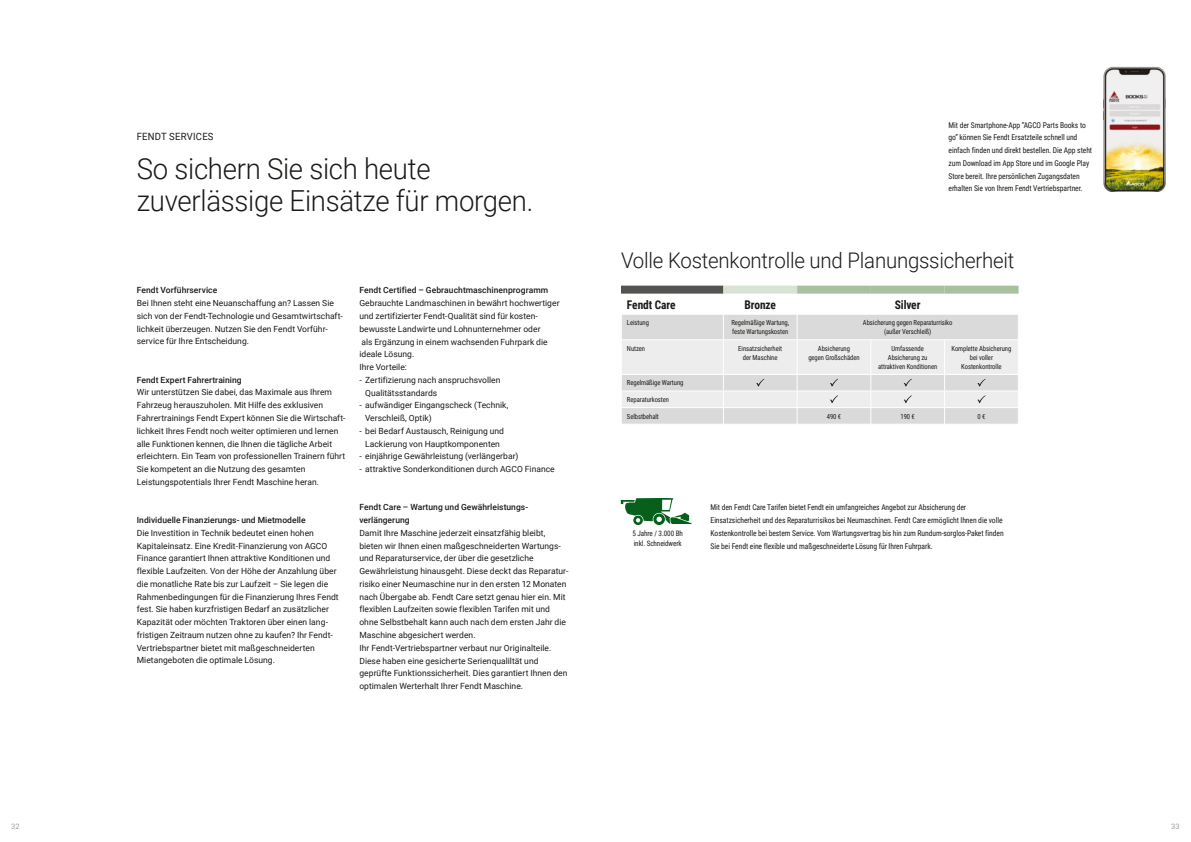
<style>
.page{position:relative;width:1191px;height:842px;background:#fff}
.page>*{position:absolute;margin:0;border:0;box-sizing:border-box;transform-origin:0 0}
.t1{font:300 29px/32px "Roboto";letter-spacing:-.01em;color:#1a1a18;scale:.95 1}
.t2{font:300 21.5px "Roboto";letter-spacing:-.01em;color:#1a1a18;scale:.95 1}
.t3{font:700 12px "Roboto Condensed";letter-spacing:-.01em;color:#1a1a18;scale:.95 1}
.t4{font:10px "Roboto";letter-spacing:.025em;color:#1a1a18;scale:.95 1}
.t5{font:8.5px/12.8px "Roboto";letter-spacing:.005em;color:#1a1a18}
.t6{font:500 8.5px/12.8px "Roboto";letter-spacing:.005em;color:#1a1a18}
.t7{font:8px/12.8px "Roboto Condensed";letter-spacing:-.01em;color:#1a1a18;scale:.95 1}
.t8{font:7.5px/10.5px "Roboto Condensed";letter-spacing:-.01em;color:#1a1a18;scale:.95 1}
.t9{font:7.5px "Roboto";color:#9f9f9e}
.t10{font:7px/9px "Roboto Condensed";letter-spacing:-.01em;color:#1a1a18;text-align:center;scale:.95 1}
</style>
<div class="page">
<img style="left:1104px;top:66px;width:61px;height:125px">
<svg style="left:620px;top:498px;width:72px;height:27px"></svg>
<div style="left:621px;top:286px;width:102px;height:8px;background:#535352"></div>
<div style="left:723px;top:286px;width:74px;height:8px;background:#d9e3d5"></div>
<div style="left:797px;top:286px;width:74px;height:8px;background:#a9c0a0"></div>
<div style="left:871px;top:286px;width:73px;height:8px;background:#a9c0a0"></div>
<div style="left:944px;top:286px;width:74px;height:8px;background:#a9c0a0"></div>
<svg style="left:621px;top:290px;width:398px;height:134px"></svg>
<p class="t9" style="left:11px;top:821px;width:10px">32</p>
<p class="t4" style="left:137px;top:130px;width:82px">FENDT SERVICES</p>
<h1 class="t1" style="left:137px;top:151px;width:419px">So sichern Sie sich heute zuverlässige Einsätze für morgen.</h1>
<p class="t6" style="left:137px;top:284px;width:82px">Fendt Vorführservice</p>
<p class="t5" style="left:137px;top:296px;width:205px">Bei Ihnen steht eine Neuanschaffung an? Lassen Sie sich von der Fendt-Technologie und Gesamtwirtschaft lichkeit überzeugen. Nutzen Sie den Fendt Vorführ service für Ihre Entscheidung.</p>
<p class="t6" style="left:137px;top:373px;width:106px">Fendt Expert Fahrertraining</p>
<p class="t5" style="left:137px;top:386px;width:210px">Wir unterstützen Sie dabei, das Maximale aus Ihrem Fahrzeug herauszuholen. Mit Hilfe des exklusiven Fahrertrainings Fendt Expert können Sie die Wirtschaft lichkeit Ihres Fendt noch weiter optimieren und lernen alle Funktionen kennen, die Ihnen die tägliche Arbeit erleichtern. Ein Team von professionellen Trainern führt Sie kompetent an die Nutzung des gesamten Leistungspotentials Ihrer Fendt Maschine heran.</p>
<p class="t6" style="left:137px;top:513px;width:170px">Individuelle Finanzierungs- und Mietmodelle</p>
<p class="t5" style="left:137px;top:526px;width:203px">Die Investition in Technik bedeutet einen hohen Kapitaleinsatz. Eine Kredit-Finanzierung von AGCO Finance garantiert Ihnen attraktive Konditionen und flexible Laufzeiten. Von der Höhe der Anzahlung über die monatliche Rate bis zur Laufzeit – Sie legen die Rahmenbedingungen für die Finanzierung Ihres Fendt fest. Sie haben kurzfristigen Bedarf an zusätzlicher Kapazität oder möchten Traktoren über einen lang fristigen Zeitraum nutzen ohne zu kaufen? Ihr Fendt-Vertriebspartner bietet mit maßgeschneiderten Mietangeboten die optimale Lösung.</p>
<p class="t6" style="left:359px;top:284px;width:190px">Fendt Certified – Gebrauchtmaschinenprogramm</p>
<p class="t5" style="left:359px;top:296px;width:202px">Gebrauchte Landmaschinen in bewährt hochwertiger und zertifizierter Fendt-Qualität sind für kosten bewusste Landwirte und Lohnunternehmer oder<br>als Ergänzung in einem wachsenden Fuhrpark die ideale Lösung.<br>Ihre Vorteile:</p>
<p class="t5" style="left:365px;top:373px;width:137px;text-indent:-6px">- Zertifizierung nach anspruchsvollen<br>Qualitätsstandards</p>
<p class="t5" style="left:365px;top:399px;width:145px;text-indent:-6px">- aufwändiger Eingangscheck (Technik,<br>Verschleiß, Optik)</p>
<p class="t5" style="left:359px;top:424px;width:146px;text-align:center">- bei Bedarf Austausch, Reinigung und<br>Lackierung von Hauptkomponenten</p>
<p class="t5" style="left:359px;top:450px;width:160px">- einjährige Gewährleistung (verlängerbar)</p>
<p class="t5" style="left:359px;top:462px;width:197px">- attraktive Sonderkonditionen durch AGCO Finance</p>
<p class="t6" style="left:359px;top:501px;width:167px">Fendt Care – Wartung und Gewährleistungs verlängerung</p>
<p class="t5" style="left:359px;top:526px;width:210px">Damit Ihre Maschine jederzeit einsatzfähig bleibt, bieten wir Ihnen einen maßgeschneiderten Wartungs&shy;und Reparaturservice, der über die gesetzliche Gewährleistung hinausgeht. Diese deckt das Reparatur risiko einer Neumaschine nur in den ersten 12 Monaten nach Übergabe ab. Fendt Care setzt genau hier ein. Mit flexiblen Laufzeiten sowie flexiblen Tarifen mit und ohne Selbstbehalt kann auch nach dem ersten Jahr die Maschine abgesichert werden.<br>Ihr Fendt-Vertriebspartner verbaut nur Originalteile.<br>Diese haben eine gesicherte Serienqualiltät und geprüfte Funktionssicherheit. Dies garantiert Ihnen den optimalen Werterhalt Ihrer Fendt Maschine.</p>
<p class="t7" style="left:948px;top:118px;width:153px">Mit der Smartphone-App “AGCO Parts Books to go” können Sie Fendt Ersatzteile schnell und einfach finden und direkt bestellen. Die App steht zum Download im App Store und im Google Play Store bereit. Ihre persönlichen Zugangsdaten erhalten Sie von Ihrem Fendt Vertriebspartner.</p>
<h2 class="t2" style="left:621px;top:245px;width:416px">Volle Kostenkontrolle und Planungssicherheit</h2>
<h3 class="t3" style="left:627px;top:296px;width:53px">Fendt Care</h3>
<h3 class="t3" style="left:744px;top:296px;width:35px">Bronze</h3>
<h3 class="t3" style="left:895px;top:296px;width:28px">Silver</h3>
<p class="t10" style="left:627px;top:318px;width:25px">Leistung</p>
<p class="t10" style="left:731px;top:318px;width:62px;text-align:left">Regelmäßige Wartung, feste Wartungskosten</p>
<p class="t10" style="left:863px;top:318px;width:96px">Absicherung gegen Reparaturrisiko (außer Verschleiß)</p>
<p class="t10" style="left:627px;top:343px;width:21px">Nutzen</p>
<p class="t10" style="left:738px;top:343px;width:48px">Einsatzsicherheit der Maschine</p>
<p class="t10" style="left:808px;top:343px;width:55px">Absicherung<br>gegen Großschäden</p>
<p class="t10" style="left:878px;top:343px;width:64px">Umfassende<br>Absicherung zu attraktiven Konditionen</p>
<p class="t10" style="left:951px;top:343px;width:64px">Komplette Absicherung bei voller<br>Kostenkontrolle</p>
<p class="t10" style="left:627px;top:378px;width:61px">Regelmäßige Wartung</p>
<p class="t10" style="left:627px;top:395px;width:46px">Reparaturkosten</p>
<p class="t10" style="left:627px;top:411px;width:35px">Selbstbehalt</p>
<p class="t10" style="left:826px;top:411px;width:17px">490 €</p>
<p class="t10" style="left:900px;top:411px;width:17px">190 €</p>
<p class="t10" style="left:977px;top:411px;width:10px">0 €</p>
<p class="t8" style="left:632px;top:528px;width:55px">5 Jahre / 3.000 Bh inkl. Schneidwerk</p>
<p class="t7" style="left:710px;top:501px;width:310px">Mit den Fendt Care Tarifen bietet Fendt ein umfangreiches Angebot zur Absicherung der Einsatzsicherheit und des Reparaturrisikos bei Neumaschinen. Fendt Care ermöglicht Ihnen die volle Kostenkontrolle bei bestem Service. Vom Wartungsvertrag bis hin zum Rundum-sorglos-Paket finden Sie bei Fendt eine flexible und maßgeschneiderte Lösung für Ihren Fuhrpark.</p>
<p class="t9" style="left:1171px;top:821px;width:10px">33</p>
</div>
